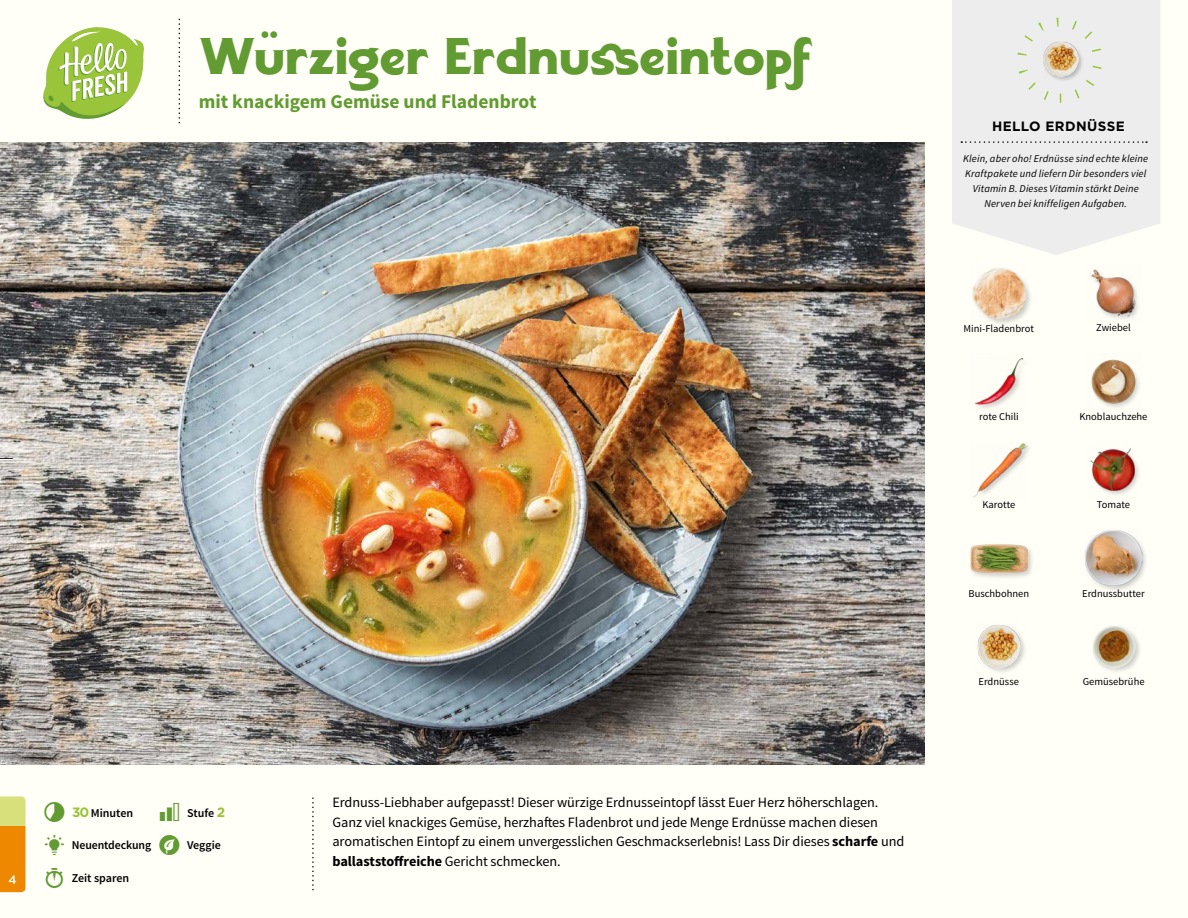
<style>
.page{position:relative;width:1188px;height:918px;background:#fffef7}
.page>*{position:absolute;margin:0;border:0;box-sizing:border-box;transform-origin:0 0}
.T09_EUROPE{font:45px "Signwriter Standard";letter-spacing:-.005em;color:#619b31}
.T09_EUROPE-2{font:700 19.5px "Source Sans Pro";color:#619b31}
._05_Story_DE{font:14.25px/19.5px "Source Sans Pro";letter-spacing:-.005em;color:#000}
._01_Highlight{font:700 13.5px "Gotham";letter-spacing:.03em;color:#000}
._04_Intro{font:600 12px "Source Sans Pro";letter-spacing:-.01em;color:#000}
.t1{font:500 12px "Gotham";color:#fffef7}
._02_Hello{font:italic 10.5px/14.7px "Source Sans Pro";letter-spacing:.015em;color:#000;text-align:center}
._18_FRONT_ingredient{font:10.5px "Source Sans Pro";color:#000}
.s1{font-family:"Gotham";font-weight:700;font-size:13.5px;color:#9ac43a}
.s2{font-weight:700}
</style>
<div class="page">
<svg style="left:43px;top:27px;width:101px;height:92px"></svg>
<svg style="left:0;top:796px;width:26px;height:96px;background:#e7a52b"></svg>
<div style="left:952px;top:0;width:208px;height:255px;background:#ededed"></div>
<svg style="left:961px;top:141px;width:186px;height:2px"></svg>
<img style="left:977px;top:625px;width:48px;height:47px">
<div style="left:1084px;top:529px;width:65px;height:64px;background:#000;opacity:.2"></div>
<img style="left:1085px;top:529px;width:57px;height:58px">
<div style="left:969px;top:542px;width:65px;height:38px;background:#000;opacity:.2"></div>
<img style="left:970px;top:542px;width:58px;height:38px">
<img style="left:1090px;top:448px;width:49px;height:47px">
<img style="left:972px;top:443px;width:56px;height:55px">
<img style="left:1091px;top:359px;width:48px;height:49px">
<img style="left:975px;top:358px;width:49px;height:51px">
<img style="left:1090px;top:269px;width:48px;height:50px">
<div style="left:971px;top:267px;width:62px;height:60px;background:#000;opacity:.2"></div>
<img style="left:971px;top:267px;width:57px;height:55px">
<div style="left:1043px;top:41px;width:42px;height:41px;background:#ededed"></div>
<img style="left:1038px;top:35px;width:46px;height:47px">
<div style="left:1017px;top:18px;width:85px;height:85px;border:9px dashed #9ac43a;border-radius:50%"></div>
<img style="left:1093px;top:626px;width:47px;height:46px">
<img style="left:0;top:142px;width:925px;height:623px">
<svg style="left:0;top:458px;width:13px;height:2px"></svg>
<p class="T09_EUROPE" style="left:199px;top:22px;width:616px">Würziger Erdnusseintopf</p>
<p class="T09_EUROPE-2" style="left:199px;top:89px;width:339px">mit knackigem Gemüse und Fladenbrot</p>
<p class="t1" style="left:9px;top:872px;width:10px">4</p>
<p class="_04_Intro" style="left:72px;top:805px;width:62px"><span class="s1">30</span> Minuten</p>
<p class="_04_Intro" style="left:72px;top:838px;width:81px">Neuentdeckung</p>
<p class="_04_Intro" style="left:187px;top:838px;width:35px">Veggie</p>
<p class="_04_Intro" style="left:187px;top:805px;width:40px">Stufe <span class="s1">2</span></p>
<p class="_04_Intro" style="left:72px;top:870px;width:59px">Zeit sparen</p>
<p class="_05_Story_DE" style="left:332px;top:793px;width:573px">Erdnuss-Liebhaber aufgepasst! Dieser würzige Erdnusseintopf lässt Euer Herz höherschlagen.<br>Ganz viel knackiges Gemüse, herzhaftes Fladenbrot und jede Menge Erdnüsse machen diesen aromatischen Eintopf zu einem unvergesslichen Geschmackserlebnis! Lass Dir dieses <span class="s2">scharfe</span> und <span class="s2">ballaststoffreiche</span> Gericht schmecken.</p>
<p class="_01_Highlight" style="left:992px;top:117px;width:134px">HELLO ERDNÜSSE</p>
<p class="_02_Hello" style="left:963px;top:152px;width:187px">Klein, aber oho! Erdnüsse sind echte kleine Kraftpakete und liefern Dir besonders viel Vitamin B. Dieses Vitamin stärkt Deine Nerven bei kniffeligen Aufgaben.</p>
<p class="_18_FRONT_ingredient" style="left:964px;top:322px;width:72px">Mini-Fladenbrot</p>
<p class="_18_FRONT_ingredient" style="left:1096px;top:321px;width:36px">Zwiebel</p>
<p class="_18_FRONT_ingredient" style="left:979px;top:410px;width:41px">rote Chili</p>
<p class="_18_FRONT_ingredient" style="left:1079px;top:410px;width:70px">Knoblauchzehe</p>
<p class="_18_FRONT_ingredient" style="left:982px;top:498px;width:34px">Karotte</p>
<p class="_18_FRONT_ingredient" style="left:1097px;top:498px;width:35px">Tomate</p>
<p class="_18_FRONT_ingredient" style="left:969px;top:587px;width:62px">Buschbohnen</p>
<p class="_18_FRONT_ingredient" style="left:1082px;top:587px;width:64px">Erdnussbutter</p>
<p class="_18_FRONT_ingredient" style="left:979px;top:675px;width:42px">Erdnüsse</p>
<p class="_18_FRONT_ingredient" style="left:1083px;top:675px;width:63px">Gemüsebrühe</p>
</div>
